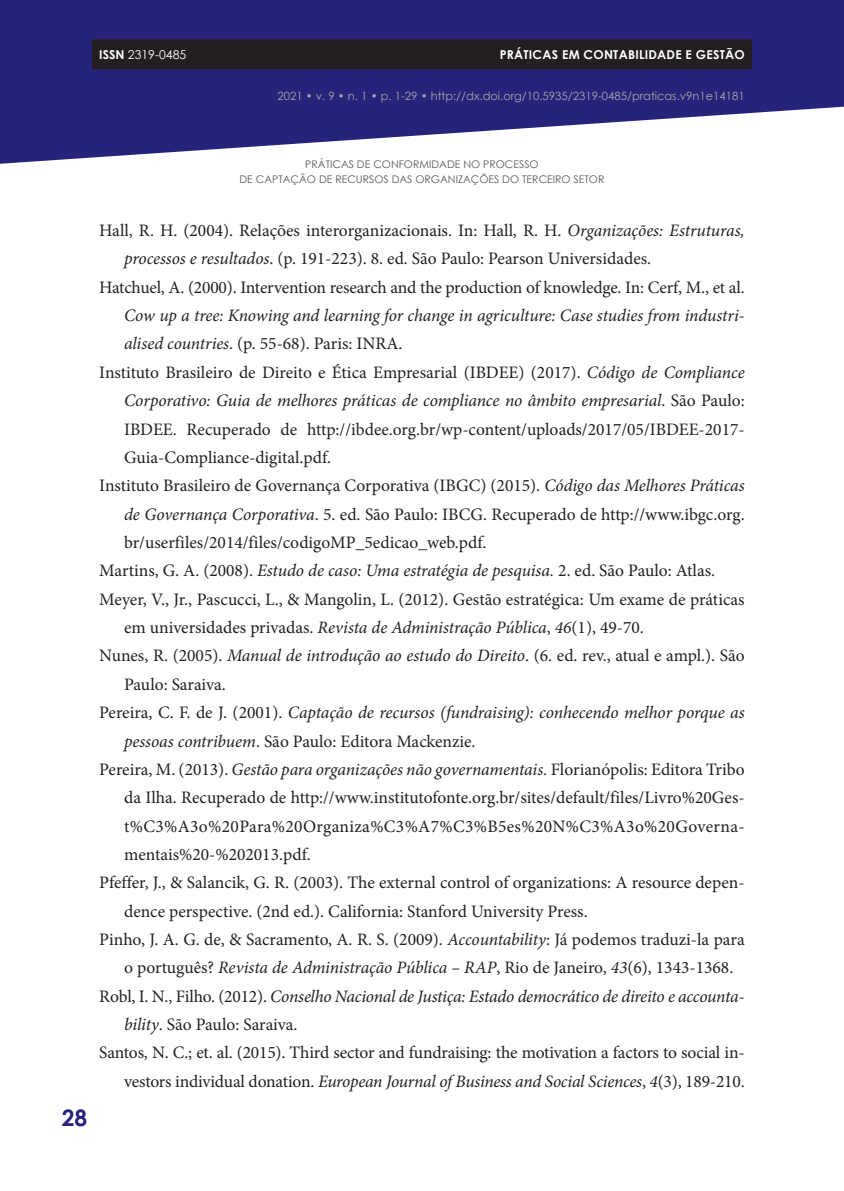
<style>
.page{position:relative;width:844px;height:1191px;background:#fff}
.page>*{position:absolute;margin:0;border:0;box-sizing:border-box;transform-origin:0 0}
.t1{font:700 22.75px "Century Gothic";color:#26237b}
.t2{font:17.5px "Minion Pro";color:#231f20}
.t3{font:italic 17.5px "Minion Pro";letter-spacing:-.01em;color:#231f20}
.t4{font:17.5px "Minion Pro";letter-spacing:.02em;color:#231f20}
.t5{font:700 12.25px "Century Gothic";letter-spacing:.02em;color:#fff}
.t6{font:12.25px "Century Gothic";color:#fff}
.t7{font:11.38px "Century Gothic";color:#a8a9ad}
.t8{font:10.5px/15.8px "Century Gothic";color:#57585a;text-align:center}
.s1{font-weight:700}
.s2{font-style:italic}
.s3{font-style:normal}
</style>
<div class="page">
<svg style="left:0;top:0;width:843px;height:164px;fill:#26237b"></svg>
<div style="left:92px;top:39px;width:660px;height:30px;background:#231f20"></div>
<p class="t6" style="left:99px;top:46px;width:88px"><span class="s1">ISSN</span> 2319-0485</p>
<p class="t5" style="left:499px;top:45px;width:246px">PRÁTICAS EM CONTABILIDADE E GESTÃO</p>
<p class="t7" style="left:277px;top:88px;width:468px">2021 • v. 9 • n. 1 • p. 1-29 • http://dx.doi.org/10.5935/2319-0485/praticas.v9n1e14181</p>
<h1 class="t1" style="left:62px;top:1100px;width:27px">28</h1>
<p class="t8" style="left:239px;top:156px;width:366px">PRÁTICAS DE CONFORMIDADE NO PROCESSO<br>DE CAPTAÇÃO DE RECURSOS DAS ORGANIZAÇÕES DO TERCEIRO SETOR</p>
<p class="t2" style="left:99px;top:219px;width:646px">Hall, R. H. (2004). Relações interorganizacionais. In: Hall, R. H. <span class="s2">Organizações: Estruturas,</span></p>
<p class="t2" style="left:124px;top:247px;width:528px"><span class="s2">processos e resultados</span>. (p. 191-223). 8. ed. São Paulo: Pearson Universidades.</p>
<p class="t2" style="left:99px;top:275px;width:646px">Hatchuel, A. (2000). Intervention research and the production of knowledge. In: Cerf, M., et al.</p>
<p class="t3" style="left:124px;top:303px;width:622px">Cow up a tree: Knowing and learning for change in agriculture: Case studies from industri-</p>
<p class="t2" style="left:124px;top:332px;width:280px"><span class="s2">alised countries</span>. (p. 55-68). Paris: INRA.</p>
<p class="t2" style="left:99px;top:360px;width:646px">Instituto Brasileiro de Direito e Ética Empresarial (IBDEE) (2017). <span class="s2">Código de Compliance</span></p>
<p class="t3" style="left:124px;top:389px;width:622px">Corporativo: Guia de melhores práticas de compliance no âmbito empresarial<span class="s3">. São Paulo:</span></p>
<p class="t2" style="left:124px;top:417px;width:622px">IBDEE. Recuperado de http://ibdee.org.br/wp-content/uploads/2017/05/IBDEE-2017-</p>
<p class="t2" style="left:124px;top:445px;width:208px">Guia-Compliance-digital.pdf.</p>
<p class="t2" style="left:99px;top:474px;width:646px">Instituto Brasileiro de Governança Corporativa (IBGC) (2015). <span class="s2">Código das Melhores Práticas</span></p>
<p class="t2" style="left:124px;top:502px;width:622px"><span class="s2">de Governança Corporativa</span>. 5. ed. São Paulo: IBCG. Recuperado de http://www.ibgc.org.</p>
<p class="t2" style="left:124px;top:530px;width:364px">br/userfiles/2014/files/codigoMP_5edicao_web.pdf.</p>
<p class="t2" style="left:99px;top:559px;width:617px">Martins, G. A. (2008). <span class="s2">Estudo de caso: Uma estratégia de pesquisa.</span> 2. ed. São Paulo: Atlas.</p>
<p class="t2" style="left:99px;top:587px;width:646px">Meyer, V., Jr., Pascucci, L., &amp; Mangolin, L. (2012). Gestão estratégica: Um exame de práticas</p>
<p class="t2" style="left:124px;top:616px;width:521px">em universidades privadas. <span class="s2">Revista de Administração Pública</span>, <span class="s2">46</span>(1), 49-70.</p>
<p class="t2" style="left:99px;top:644px;width:646px">Nunes, R. (2005). <span class="s2">Manual de introdução ao estudo do Direito</span>. (6. ed. rev., atual e ampl.). São</p>
<p class="t2" style="left:124px;top:672px;width:103px">Paulo: Saraiva.</p>
<p class="t3" style="left:99px;top:700px;width:646px"><span class="s3">Pereira, C. F. de J. (2001).</span> Captação de recursos (fundraising): conhecendo melhor porque as</p>
<p class="t2" style="left:124px;top:729px;width:353px"><span class="s2">pessoas contribuem</span>. São Paulo: Editora Mackenzie.</p>
<p class="t2" style="left:99px;top:757px;width:646px">Pereira, M. (2013). <span class="s2">Gestão para organizações não governamentais.</span> Florianópolis: Editora Tribo</p>
<p class="t2" style="left:124px;top:786px;width:622px">da Ilha. Recuperado de http://www.institutofonte.org.br/sites/default/files/Livro%20Ges-</p>
<p class="t4" style="left:124px;top:814px;width:622px">t%C3%A3o%20Para%20Organiza%C3%A7%C3%B5es%20N%C3%A3o%20Governa-</p>
<p class="t2" style="left:124px;top:842px;width:188px">mentais%20-%202013.pdf.</p>
<p class="t2" style="left:99px;top:871px;width:646px">Pfeffer, J., &amp; Salancik, G. R. (2003). The external control of organizations: A resource depen-</p>
<p class="t2" style="left:124px;top:899px;width:465px">dence perspective. (2nd ed.). California: Stanford University Press.</p>
<p class="t2" style="left:99px;top:927px;width:646px">Pinho, J. A. G. de, &amp; Sacramento, A. R. S. (2009). <span class="s2">Accountability</span>: Já podemos traduzi-la para</p>
<p class="t2" style="left:124px;top:956px;width:610px">o português? <span class="s2">Revista de Administração Pública – RAP</span>, Rio de Janeiro, <span class="s2">43</span>(6), 1343-1368.</p>
<p class="t3" style="left:99px;top:984px;width:646px"><span class="s3">Robl, I. N., Filho. (2012).</span> Conselho Nacional de Justiça: Estado democrático de direito e accounta-</p>
<p class="t2" style="left:124px;top:1012px;width:175px"><span class="s2">bility</span>. São Paulo: Saraiva.</p>
<p class="t2" style="left:99px;top:1041px;width:646px">Santos, N. C.; et. al. (2015). Third sector and fundraising: the motivation a factors to social in-</p>
<p class="t3" style="left:124px;top:1069px;width:622px"><span class="s3">vestors individual donation.</span> European Journal of Business and Social Sciences<span class="s3">,</span> 4<span class="s3">(3), 189-210.</span></p>
</div>
